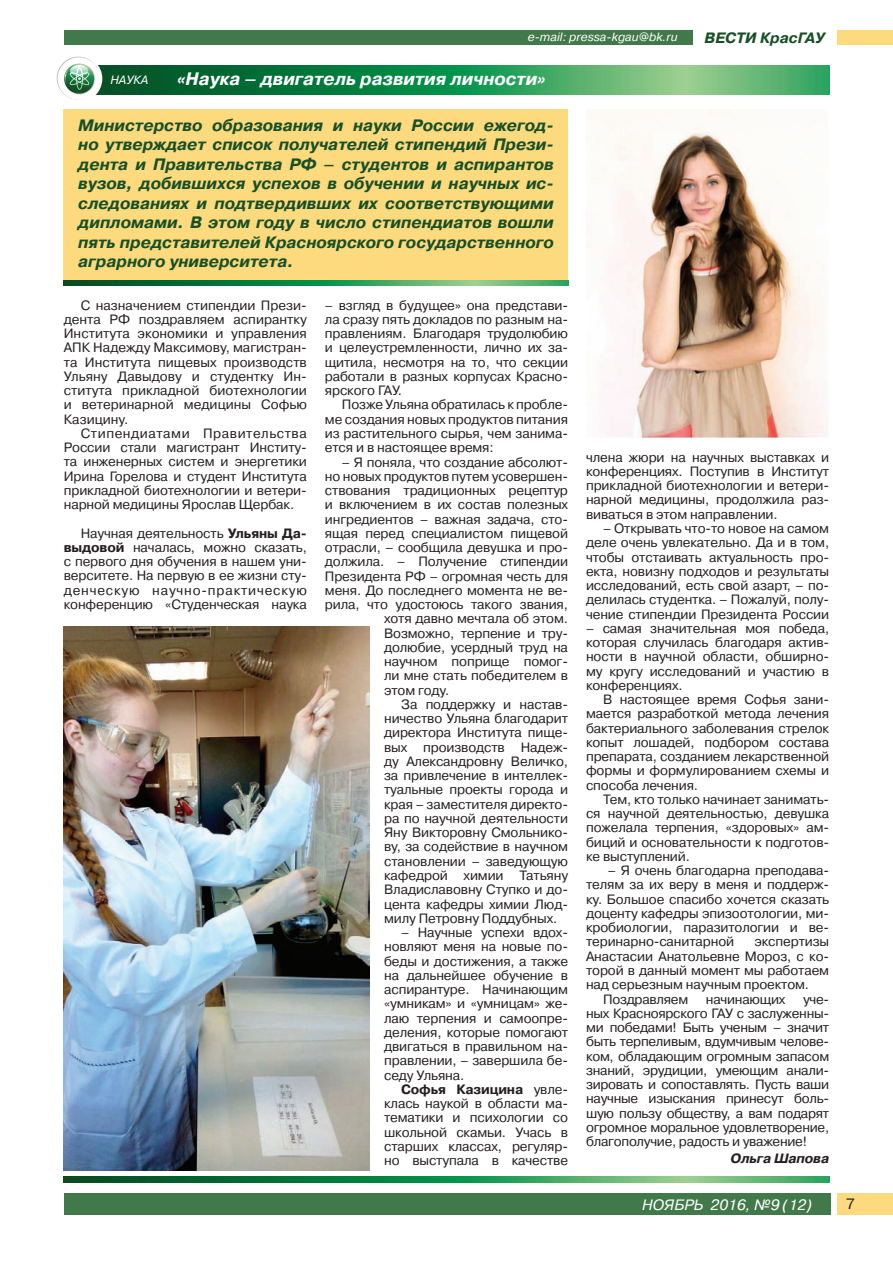
<style>
.page{position:relative;width:893px;height:1263px;background:#fff}
.page>*{position:absolute;margin:0;border:0;box-sizing:border-box;transform-origin:0 0}
.t1{font:italic 700 18px "Pragmatica C";color:#fff}
.t2{font:italic 700 16.5px/19.5px "Pragmatica C";color:#175026;text-align:justify}
.t3{font:italic 15px "Pragmatica C";color:#fff}
.t4{font:italic 700 15px "Pragmatica C";color:#175026}
.t5{font:15px "Pragmatica C";color:#231f20}
.t6{font:13.5px/14.2px "Pragmatica C";letter-spacing:-.01em;color:#231f20;text-align:justify}
.t7{font:italic 700 13.5px "Pragmatica C";letter-spacing:-.01em;color:#231f20}
.t8{font:italic 12px "Pragmatica C";color:#fff}
.s1{font-weight:700}
</style>
<div class="page">
<div style="left:64px;top:1194px;width:766px;height:21px;background:#41794a"></div>
<div style="left:838px;top:1194px;width:55px;height:21px;background:#feda7e"></div>
<div style="left:64px;top:30px;width:628px;height:15px;background:#41794a"></div>
<div style="left:838px;top:30px;width:55px;height:15px;background:#feda7e"></div>
<svg style="left:64px;top:1177px;width:765px;height:6px;background:#2c8f51"></svg>
<svg style="left:100px;top:65px;width:729px;height:29px;background:#2e9254"></svg>
<div style="left:56px;top:55px;width:46px;height:47px;background:#fff;border-radius:50%"></div>
<svg style="left:57px;top:57px;width:43px;height:43px"></svg>
<div style="left:64px;top:110px;width:504px;height:175px;background:#feda7e"></div>
<svg style="left:64px;top:280px;width:504px;height:6px;background:#2c8f51"></svg>
<img style="left:64px;top:626px;width:306px;height:545px">
<img style="left:586px;top:110px;width:242px;height:328px">
<p class="t8" style="left:528px;top:31px;width:151px">e-mail: pressa-kgau@bk.ru</p>
<p class="t4" style="left:704px;top:29px;width:122px">ВЕСТИ КрасГАУ</p>
<p class="t8" style="left:110px;top:73px;width:39px">НАУКА</p>
<h1 class="t1" style="left:177px;top:69px;width:370px">«Наука – двигатель развития личности»</h1>
<p class="t2" style="left:78px;top:115px;width:477px">Министерство образования и науки России ежегод&shy;но утверждает список получателей стипендий Прези&shy;дента и Правительства РФ – студентов и аспирантов вузов, добившихся успехов в обучении и научных ис&shy;следованиях и подтвердивших их соответствующими дипломами. В этом году в число стипендиатов вошли пять представителей Красноярского государственного аграрного университета.</p>
<p class="t6" style="left:64px;top:298px;width:245px;text-indent:17px">С назначением стипендии Прези&shy;дента РФ поздравляем аспирантку Института экономики и управления АПК Надежду Максимову, магистран&shy;та Института пищевых производств Ульяну Давыдову и студентку Ин&shy;ститута прикладной биотехнологии и ветеринарной медицины Софью Казицину.</p>
<p class="t6" style="left:64px;top:426px;width:245px;text-indent:17px">Стипендиатами Правительства России стали магистрант Институ&shy;та инженерных систем и энергетики Ирина Горелова и студент Института прикладной биотехнологии и ветери&shy;нарной медицины Ярослав Щербак.</p>
<p class="t6" style="left:64px;top:526px;width:245px;text-indent:17px">Научная деятельность <span class="s1">Ульяны Да&shy;выдовой</span> началась, можно сказать, с первого дня обучения в нашем уни&shy;верситете. На первую в ее жизни сту&shy;денческую научно-практическую конференцию «Студенческая наука</p>
<p class="t6" style="left:325px;top:298px;width:245px">– взгляд в будущее» она представи&shy;ла сразу пять докладов по разным на&shy;правлениям. Благодаря трудолюбию и целеустремленности, лично их за&shy;щитила, несмотря на то, что секции работали в разных корпусах Красно&shy;ярского ГАУ.</p>
<p class="t6" style="left:325px;top:398px;width:245px;text-indent:17px">Позже Ульяна обратилась к пробле&shy;ме создания новых продуктов питания из растительного сырья, чем занима&shy;ется и в настоящее время:</p>
<p class="t6" style="left:342px;top:455px;width:228px">– Я поняла, что создание абсолют-</p>
<p class="t6" style="left:325px;top:469px;width:245px">но новых продуктов путем усовершен-</p>
<p class="t6" style="left:325px;top:483px;width:245px">ствования традиционных рецептур</p>
<p class="t6" style="left:325px;top:498px;width:245px">и включением в их состав полезных</p>
<p class="t6" style="left:325px;top:512px;width:245px">ингредиентов – важная задача, сто-</p>
<p class="t6" style="left:325px;top:526px;width:245px">ящая перед специалистом пищевой</p>
<p class="t6" style="left:325px;top:540px;width:245px">отрасли, – сообщила девушка и про-</p>
<p class="t6" style="left:325px;top:555px;width:245px">должила. – Получение стипендии</p>
<p class="t6" style="left:325px;top:569px;width:245px">Президента РФ – огромная честь для</p>
<p class="t6" style="left:325px;top:583px;width:245px">меня. До последнего момента не ве-</p>
<p class="t6" style="left:325px;top:597px;width:245px">рила, что удостоюсь такого звания,</p>
<p class="t6" style="left:384px;top:612px;width:185px">хотя давно мечтала об этом.</p>
<p class="t6" style="left:384px;top:626px;width:185px">Возможно, терпение и тру-</p>
<p class="t6" style="left:384px;top:640px;width:185px">долюбие, усердный труд на</p>
<p class="t6" style="left:384px;top:654px;width:185px">научном поприще помог-</p>
<p class="t6" style="left:384px;top:669px;width:185px">ли мне стать победителем в</p>
<p class="t6" style="left:384px;top:683px;width:67px">этом году.</p>
<p class="t6" style="left:401px;top:697px;width:168px">За поддержку и настав-</p>
<p class="t6" style="left:384px;top:711px;width:185px">ничество Ульяна благодарит</p>
<p class="t6" style="left:384px;top:726px;width:185px">директора Института пище-</p>
<p class="t6" style="left:384px;top:740px;width:185px">вых производств Надеж-</p>
<p class="t6" style="left:384px;top:754px;width:185px">ду Александровну Величко,</p>
<p class="t6" style="left:384px;top:768px;width:185px">за привлечение в интеллек-</p>
<p class="t6" style="left:384px;top:783px;width:185px">туальные проекты города и</p>
<p class="t6" style="left:384px;top:797px;width:185px">края – заместителя директо-</p>
<p class="t6" style="left:384px;top:811px;width:185px">ра по научной деятельности</p>
<p class="t6" style="left:384px;top:825px;width:185px">Яну Викторовну Смольнико-</p>
<p class="t6" style="left:384px;top:840px;width:185px">ву, за содействие в научном</p>
<p class="t6" style="left:384px;top:854px;width:185px">становлении – заведующую</p>
<p class="t6" style="left:384px;top:868px;width:185px">кафедрой химии Татьяну</p>
<p class="t6" style="left:384px;top:882px;width:185px">Владиславовну Ступко и до-</p>
<p class="t6" style="left:384px;top:897px;width:185px">цента кафедры химии Люд-</p>
<p class="t6" style="left:384px;top:911px;width:175px">милу Петровну Поддубных.</p>
<p class="t6" style="left:384px;top:925px;width:185px;text-indent:17px">– Научные успехи вдох&shy;новляют меня на новые по&shy;беды и достижения, а также на дальнейшее обучение в аспирантуре. Начинающим «умникам» и «умницам» же&shy;лаю терпения и самоопре&shy;деления, которые помогают двигаться в правильном на&shy;правлении, – завершила бе&shy;седу Ульяна.</p>
<p class="t6" style="left:384px;top:1082px;width:185px;text-indent:17px"><span class="s1">Софья Казицина</span> увле&shy;клась наукой в области ма&shy;тематики и психологии со школьной скамьи. Учась в старших классах, регуляр&shy;но выступала в качестве</p>
<p class="t6" style="left:586px;top:450px;width:245px">члена жюри на научных выставках и конференциях. Поступив в Институт прикладной биотехнологии и ветери&shy;нарной медицины, продолжила раз&shy;виваться в этом направлении.</p>
<p class="t6" style="left:586px;top:521px;width:245px;text-indent:17px">– Открывать что-то новое на самом деле очень увлекательно. Да и в том, чтобы отстаивать актуальность про&shy;екта, новизну подходов и результаты исследований, есть свой азарт, – по&shy;делилась студентка. – Пожалуй, полу&shy;чение стипендии Президента России</p>
<p class="t6" style="left:586px;top:621px;width:245px">– самая значительная моя победа, которая случилась благодаря актив&shy;ности в научной области, обширно&shy;му кругу исследований и участию в конференциях.</p>
<p class="t6" style="left:586px;top:692px;width:245px;text-indent:17px">В настоящее время Софья зани&shy;мается разработкой метода лечения бактериального заболевания стрелок копыт лошадей, подбором состава препарата, созданием лекарственной формы и формулированием схемы и способа лечения.</p>
<p class="t6" style="left:586px;top:792px;width:245px;text-indent:17px">Тем, кто только начинает занимать&shy;ся научной деятельностью, девушка пожелала терпения, «здоровых» ам&shy;биций и основательности к подготов&shy;ке выступлений.</p>
<p class="t6" style="left:586px;top:863px;width:245px;text-indent:22px">– Я очень благодарна преподава&shy;телям за их веру в меня и поддерж&shy;ку. Большое спасибо хочется сказать доценту кафедры эпизоотологии, ми&shy;кробиологии, паразитологии и ве&shy;теринарно-санитарной</p>
<p class="t6" style="left:754px;top:935px;width:76px">экспертизы</p>
<p class="t6" style="left:586px;top:949px;width:245px">Анастасии Анатольевне Мороз, с ко-</p>
<p class="t6" style="left:586px;top:963px;width:245px">торой в данный момент мы работаем</p>
<p class="t6" style="left:586px;top:977px;width:225px">над серьезным научным проектом.</p>
<p class="t6" style="left:603px;top:992px;width:87px">Поздравляем</p>
<p class="t6" style="left:706px;top:992px;width:81px">начинающих</p>
<p class="t6" style="left:586px;top:992px;width:245px;text-indent:217px">уче&shy;ных Красноярского ГАУ с заслуженны&shy;ми победами! Быть ученым – значит быть терпеливым, вдумчивым челове&shy;ком, обладающим огромным запасом знаний, эрудиции, умеющим анали&shy;зировать и сопоставлять. Пусть ваши научные изыскания принесут боль&shy;шую пользу обществу, а вам подарят огромное моральное удовлетворение, благополучие, радость и уважение!</p>
<p class="t7" style="left:731px;top:1150px;width:100px">Ольга Шапова</p>
<p class="t3" style="left:642px;top:1196px;width:171px">НОЯБРЬ 2016, №9 (12)</p>
<p class="t5" style="left:846px;top:1196px;width:10px">7</p>
</div>
